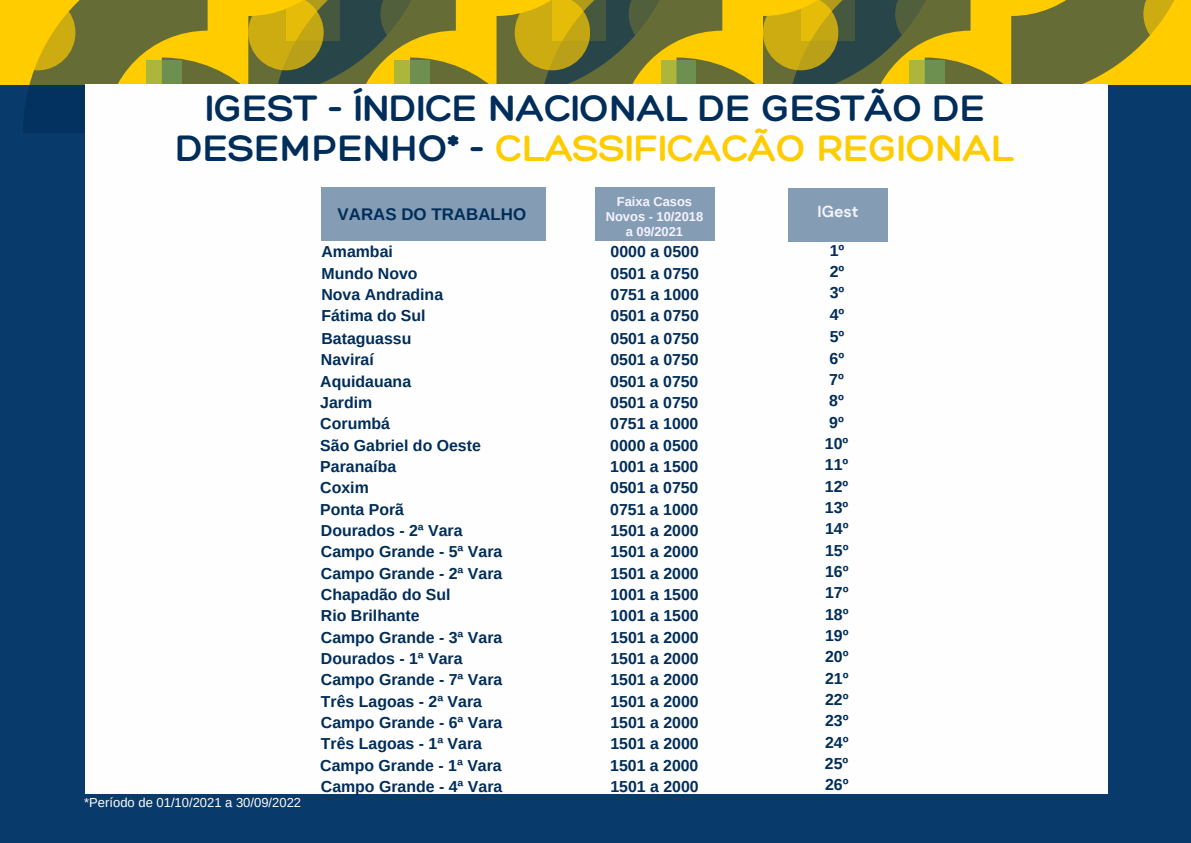
<style>
.page{position:relative;width:1191px;height:843px;background:#fff}
.page>*{position:absolute;margin:0;border:0;box-sizing:border-box;transform-origin:0 0}
.t1{font:300 40px/39.8px "Hero";color:#002d59;text-align:center}
.t2{font:700 16.9px "Arimo";color:#002d59}
.t3{font:700 15.9px/21.3px "Arimo";color:#002d59}
.t4{font:700 15.9px "DM Sans";color:#f7f3ff}
.t5{font:13px "Arimo";color:#fefeff}
.t6{font:700 12.9px/15px "Arimo";color:#f7f3ff;text-align:center}
.s1{color:#fc0}
</style>
<div class="page">
<div style="left:0;top:0;width:1190px;height:842px;background:#083a6b"></div>
<svg style="left:0;top:0;width:1190px;height:188px;background:#87832d"></svg>
<div style="left:85px;top:84px;width:1021px;height:709px;background:#fefeff"></div>
<div style="left:321px;top:187px;width:225px;height:54px;background:#849db5"></div>
<div style="left:594px;top:187px;width:120px;height:54px;background:#849db5"></div>
<div style="left:787px;top:188px;width:100px;height:53px;background:#849db5"></div>
<h1 class="t1" style="left:177px;top:87px;width:839px">IGEST - ÍNDICE NACIONAL DE GESTÃO DE<br>DESEMPENHO* - <span class="s1">CLASSIFICAÇÃO REGIONAL</span></h1>
<p class="t5" style="left:84px;top:794px;width:218px">*Período de 01/10/2021 a 30/09/2022</p>
<p class="t2" style="left:337px;top:205px;width:190px">VARAS DO TRABALHO</p>
<p class="t3" style="left:321px;top:241px;width:73px">Amambai</p>
<p class="t3" style="left:321px;top:262px;width:98px">Mundo Novo</p>
<p class="t3" style="left:321px;top:284px;width:123px">Nova Andradina</p>
<p class="t3" style="left:321px;top:305px;width:106px;line-height:22.2px">Fátima do Sul<br>Bataguassu</p>
<p class="t3" style="left:321px;top:349px;width:54px">Naviraí</p>
<p class="t3" style="left:320px;top:370px;width:92px">Aquidauana</p>
<p class="t3" style="left:320px;top:391px;width:54px">Jardim</p>
<p class="t3" style="left:320px;top:413px;width:71px">Corumbá</p>
<p class="t3" style="left:320px;top:434px;width:162px">São Gabriel do Oeste</p>
<p class="t3" style="left:320px;top:455px;width:77px">Paranaíba</p>
<p class="t3" style="left:320px;top:477px;width:50px">Coxim</p>
<p class="t3" style="left:320px;top:498px;width:85px">Ponta Porã</p>
<p class="t3" style="left:320px;top:519px;width:183px">Dourados - 2ª Vara<br>Campo Grande - 5ª Vara<br>Campo Grande - 2ª Vara<br>Chapadão do Sul<br>Rio Brilhante<br>Campo Grande - 3ª Vara<br>Dourados - 1ª Vara<br>Campo Grande - 7ª Vara<br>Três Lagoas - 2ª Vara<br>Campo Grande - 6ª Vara<br>Três Lagoas - 1ª Vara<br>Campo Grande - 1ª Vara<br>Campo Grande - 4ª Vara</p>
<p class="t6" style="left:605px;top:194px;width:99px">Faixa Casos<br>Novos - 10/2018 a 09/2021</p>
<p class="t3" style="left:610px;top:241px;width:90px">0000 a 0500</p>
<p class="t3" style="left:610px;top:262px;width:90px">0501 a 0750</p>
<p class="t3" style="left:610px;top:284px;width:90px">0751 a 1000</p>
<p class="t3" style="left:610px;top:305px;width:90px;line-height:22.2px">0501 a 0750<br>0501 a 0750</p>
<p class="t3" style="left:610px;top:349px;width:90px">0501 a 0750</p>
<p class="t3" style="left:610px;top:370px;width:90px">0501 a 0750</p>
<p class="t3" style="left:610px;top:391px;width:90px">0501 a 0750</p>
<p class="t3" style="left:610px;top:413px;width:90px">0751 a 1000</p>
<p class="t3" style="left:610px;top:434px;width:90px">0000 a 0500</p>
<p class="t3" style="left:610px;top:455px;width:90px">1001 a 1500</p>
<p class="t3" style="left:610px;top:477px;width:90px">0501 a 0750</p>
<p class="t3" style="left:610px;top:498px;width:90px">0751 a 1000</p>
<p class="t3" style="left:610px;top:519px;width:90px;text-align:justify">1501 a 2000<br>1501 a 2000<br>1501 a 2000<br>1001 a 1500<br>1001 a 1500<br>1501 a 2000<br>1501 a 2000<br>1501 a 2000<br>1501 a 2000<br>1501 a 2000<br>1501 a 2000<br>1501 a 2000<br>1501 a 2000</p>
<p class="t4" style="left:817px;top:201px;width:42px">IGest</p>
<p class="t3" style="left:829px;top:239px;width:16px">1º</p>
<p class="t3" style="left:829px;top:261px;width:16px">2º</p>
<p class="t3" style="left:829px;top:282px;width:16px">3º</p>
<p class="t3" style="left:829px;top:303px;width:16px;line-height:22.2px">4º<br>5º</p>
<p class="t3" style="left:829px;top:347px;width:16px">6º</p>
<p class="t3" style="left:829px;top:369px;width:16px">7º</p>
<p class="t3" style="left:829px;top:390px;width:16px">8º</p>
<p class="t3" style="left:829px;top:411px;width:16px">9º</p>
<p class="t3" style="left:824px;top:432px;width:25px">10º</p>
<p class="t3" style="left:824px;top:454px;width:25px">11º</p>
<p class="t3" style="left:824px;top:475px;width:25px">12º</p>
<p class="t3" style="left:824px;top:496px;width:25px">13º</p>
<p class="t3" style="left:824px;top:518px;width:25px;text-align:justify">14º 15º 16º 17º 18º 19º 20º 21º 22º 23º 24º 25º 26º</p>
</div>
